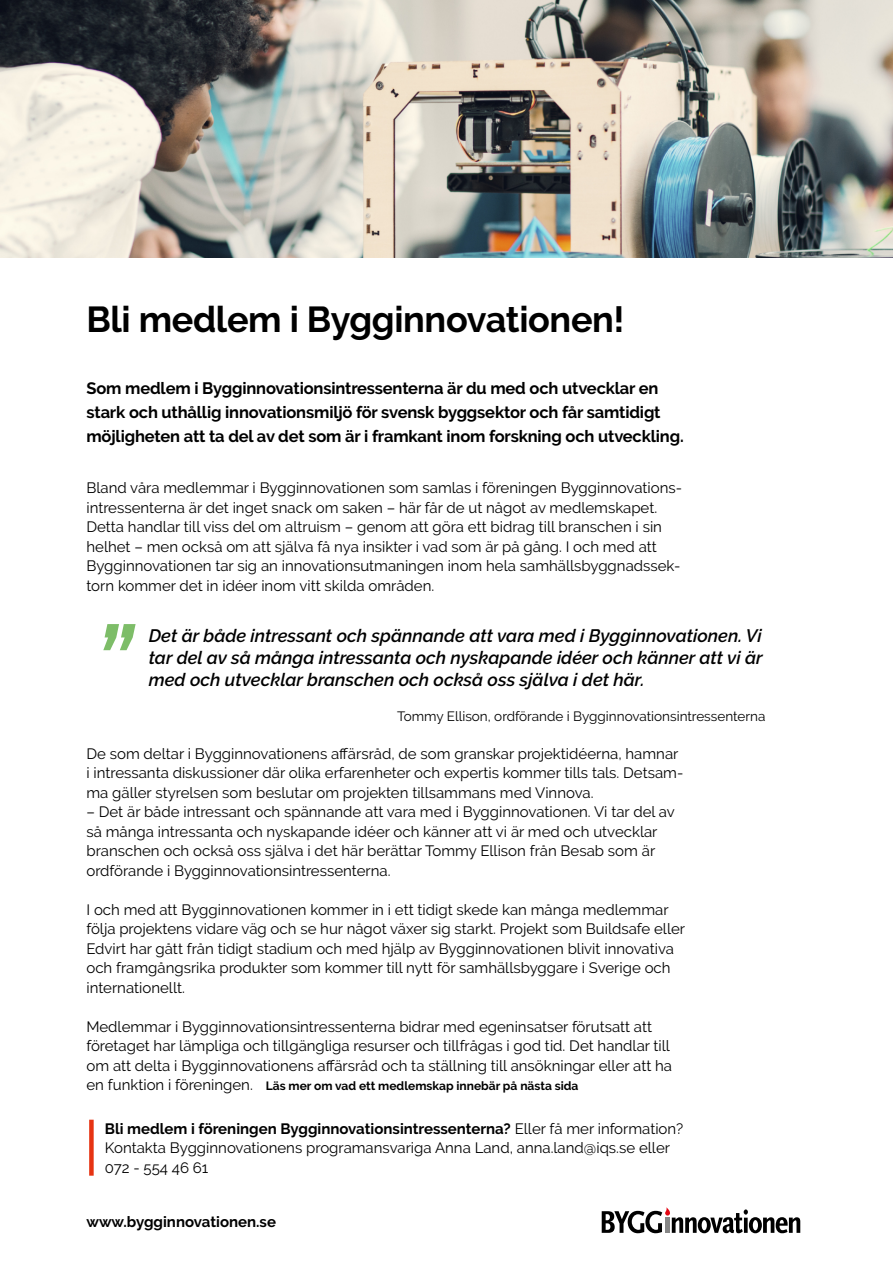
<style>
.page{position:relative;width:893px;height:1263px;background:#fff}
.page>*{position:absolute;margin:0;border:0;box-sizing:border-box;transform-origin:0 0}
.t1{font:italic 600 108px "Raleway";color:#7dbd68}
.t2{font:700 36px "Raleway";letter-spacing:-.01em;color:#000}
.t3{font:italic 600 18px/21.6px "Raleway";color:#000;text-align:justify}
.t4{font:700 16.5px/24px "Raleway";letter-spacing:-.01em;color:#000}
.t5{font:15px/19.5px "Raleway";color:#000}
.t6{font:700 15px "Raleway";color:#000}
.t7{font:13.5px "Raleway";color:#000}
.t8{font:700 12px "Raleway";color:#000}
.s1{font-weight:700}
</style>
<div class="page">
<svg style="left:602px;top:1207px;width:198px;height:26px"></svg>
<img style="left:0;top:0;width:893px;height:257px">
<div style="left:89px;top:1120px;width:5px;height:56px;background:#e63312"></div>
<p class="t2" style="left:86px;top:298px;width:540px">Bli medlem i Bygginnovationen!</p>
<p class="t4" style="left:86px;top:376px;width:599px">Som medlem i Bygginnovationsintressenterna är du med och utvecklar en stark och uthållig innovationsmiljö för svensk byggsektor och får samtidigt möjligheten att ta del av det som är i framkant inom forskning och utveckling.</p>
<p class="t5" style="left:86px;top:478px;width:597px">Bland våra medlemmar i Bygginnovationen som samlas i föreningen Bygginnovations&shy;intressenterna är det inget snack om saken – här får de ut något av medlemskapet.<br>Detta handlar till viss del om altruism – genom att göra ett bidrag till branschen i sin helhet – men också om att själva få nya insikter i vad som är på gång. I och med att Bygginnovationen tar sig an innovationsutmaningen inom hela samhällsbyggnadssek&shy;torn kommer det in idéer inom vitt skilda områden.</p>
<p class="t1" style="left:91px;top:604px;width:41px">”</p>
<p class="t3" style="left:149px;top:625px;width:615px">Det är både intressant och spännande att vara med i Bygginnovationen. Vi tar del av så många intressanta och nyskapande idéer och känner att vi är med och utvecklar branschen och också oss själva i det här.</p>
<p class="t7" style="left:397px;top:708px;width:370px">Tommy Ellison, ordförande i Bygginnovationsintressenterna</p>
<p class="t5" style="left:86px;top:743px;width:598px">De som deltar i Bygginnovationens affärsråd, de som granskar projektidéerna, hamnar i intressanta diskussioner där olika erfarenheter och expertis kommer tills tals. Detsam&shy;ma gäller styrelsen som beslutar om projekten tillsammans med Vinnova.</p>
<p class="t5" style="left:86px;top:802px;width:590px">– Det är både intressant och spännande att vara med i Bygginnovationen. Vi tar del av så många intressanta och nyskapande idéer och känner att vi är med och utvecklar branschen och också oss själva i det här berättar Tommy Ellison från Besab som är ordförande i Bygginnovationsintressenterna.</p>
<p class="t5" style="left:86px;top:899px;width:600px">I och med att Bygginnovationen kommer in i ett tidigt skede kan många medlemmar följa projektens vidare väg och se hur något växer sig starkt. Projekt som Buildsafe eller Edvirt har gått från tidigt stadium och med hjälp av Bygginnovationen blivit innovativa och framgångsrika produkter som kommer till nytt för samhällsbyggare i Sverige och internationellt.</p>
<p class="t5" style="left:86px;top:1016px;width:587px">Medlemmar i Bygginnovationsintressenterna bidrar med egeninsatser förutsatt att företaget har lämpliga och tillgängliga resurser och tillfrågas i god tid. Det handlar till om att delta i Bygginnovationens affärsråd och ta ställning till ansökningar eller att ha en funktion i föreningen.</p>
<p class="t8" style="left:266px;top:1079px;width:314px">Läs mer om vad ett medlemskap innebär på nästa sida</p>
<p class="t5" style="left:105px;top:1119px;width:580px"><span class="s1">Bli medlem i föreningen Bygginnovationsintressenterna?</span> Eller få mer information?<br>Kontakta Bygginnovationens programansvariga Anna Land, anna.land@iqs.se eller<br>072 - 554 46 61</p>
<p class="t6" style="left:86px;top:1213px;width:191px">www.bygginnovationen.se</p>
</div>
